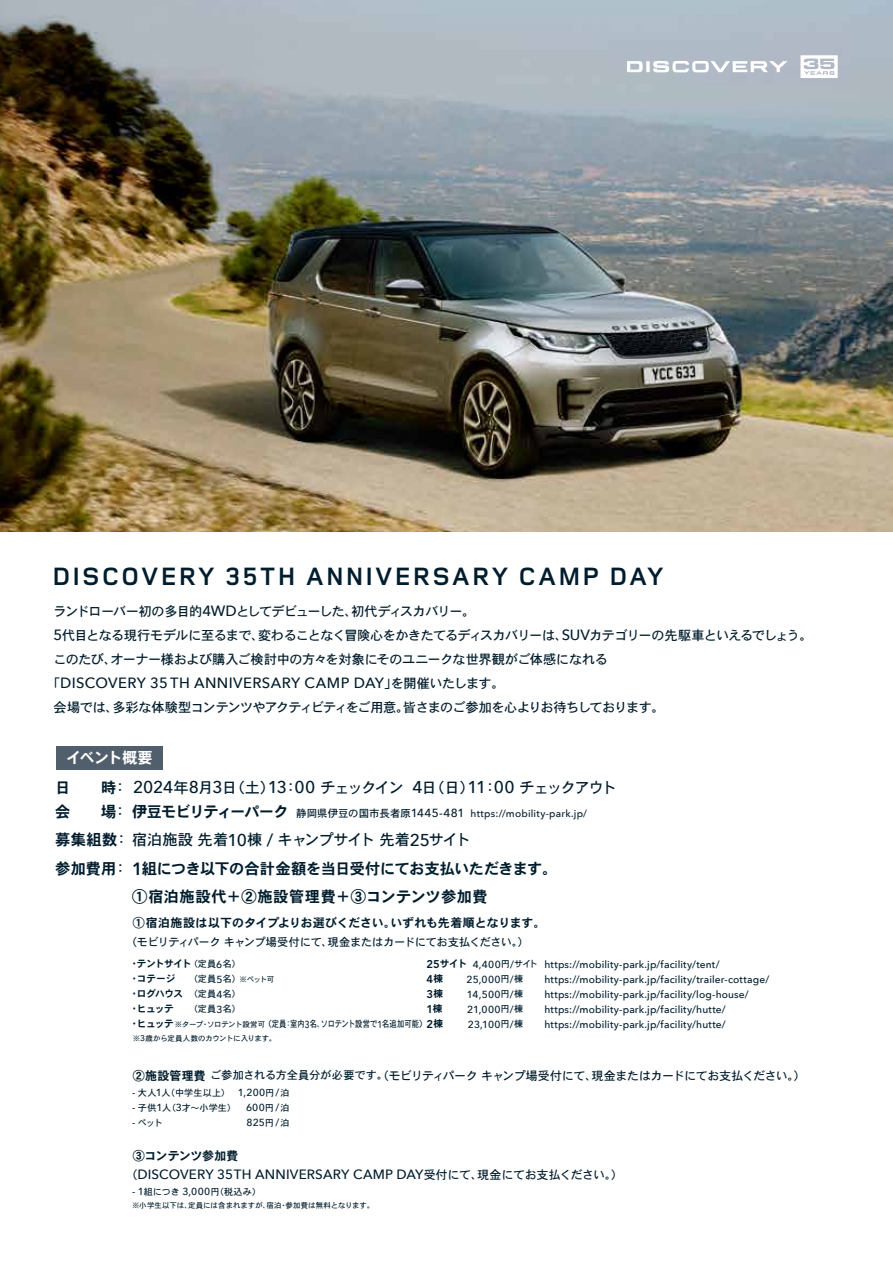
<style>
.page{position:relative;width:893px;height:1263px;background:#fff}
.page>*{position:absolute;margin:0;border:0;box-sizing:border-box;transform-origin:0 0}
.t1{font:700 25.95px "Land Rover Wide";color:#001d2d}
.t2{font:15.3px "DFPHS Gothic CID W5";letter-spacing:-.105em;color:#001d2d}
.t3{font:15.3px "DFPHS Gothic CID W7";letter-spacing:-.04em;color:#001d2d}
.t4{font:15.3px "DFPHS Gothic CID W5";letter-spacing:-.025em;color:#001d2d}
.t5{font:15.3px "DFPHS Gothic CID W7";letter-spacing:.03em;color:#001d2d}
.t6{font:15.3px "DFPHS Gothic CID W7";letter-spacing:-.055em;color:#fff}
.t7{font:15.3px "DFPHS Gothic CID W7";color:#001d2d}
.t8{font:500 14.85px "Avenir Next";letter-spacing:.025em;color:#001d2d}
.t9{font:500 13.5px "Avenir Next";letter-spacing:.01em;color:#001d2d}
.t10{font:13.2px/24px "DFPHS Gothic CID W5";letter-spacing:-.055em;color:#001d2d}
.t11{font:12px "DFPHS Gothic CID W5";letter-spacing:-.04em;color:#001d2d}
.t12{font:12px "DFPHS Gothic CID W7";letter-spacing:-.01em;color:#001d2d}
.t13{font:11.25px "DFPHS Gothic CID W5";letter-spacing:-.035em;color:#001d2d}
.t14{font:800 11.25px "Avenir LT";color:#001d2d}
.t15{font:500 10.2px/15px "Avenir Next";letter-spacing:.015em;color:#001d2d;text-align:justify}
.t16{font:500 10.05px "Avenir Next";letter-spacing:.02em;color:#001d2d}
.t17{font:9.75px/15px "DFPHS Gothic CID W7";letter-spacing:-.06em;color:#001d2d}
.t18{font:9.15px/15px "DFPHS Gothic CID W5";letter-spacing:.005em;color:#001d2d;text-align:justify}
.t19{font:7.5px "DFPHS Gothic CID W5";letter-spacing:-.015em;color:#001d2d}
.t20{font:7.5px "DFPHS Gothic CID W5";letter-spacing:-.035em;color:#001d2d}
.t21{font:7.5px "DFPHS Gothic CID W5";letter-spacing:-.055em;color:#001d2d}
.s1{font-family:"Avenir Next";font-weight:500;font-size:14.85px}
.s2{font-family:"DFPHS Gothic CID W5";font-weight:400;font-size:13.2px}
.s3{font-family:"DFPHS Gothic CID W7"}
.s4{font-family:"Avenir Next";font-weight:500;font-size:17.1px}
.s5{font-family:"DFPHS Gothic CID W7";font-weight:400;font-size:15.3px}
.s6{font-family:"DFPHS Gothic CID W5";font-weight:400;font-size:10.5px}
.s7{font-size:11.7px}
.s8{font-family:"DFPHS Gothic CID W5"}
.s9{font-family:"Avenir LT";font-weight:800;font-size:17.55px}
.s10{font-family:"Avenir LT";font-weight:800;font-size:11.25px}
.s11{font-family:"DFPHS Gothic CID W7";font-weight:400;font-size:9.75px}
.s12{font-family:"Avenir Next";font-weight:500;font-size:10.2px}
.s13{font-family:"DFPHS Gothic CID W5";font-weight:400;font-size:9.15px}
.s14{font-family:"Avenir Next";font-weight:500;font-size:8.4px}
.s15{font-size:11.25px}
.s16{font-family:"DFPHS Gothic CID W5";font-weight:400;font-size:12px}
</style>
<div class="page">
<div style="left:56px;top:746px;width:106px;height:24px;background:#515f6c"></div>
<img style="left:0;top:0;width:893px;height:532px">
<svg style="left:800px;top:55px;width:38px;height:23px"></svg>
<svg style="left:627px;top:61px;width:161px;height:11px"></svg>
<h1 class="t1" style="left:51px;top:558px;width:615px">DISCOVERY 35TH ANNIVERSARY CAMP DAY</h1>
<p class="t10" style="left:54px;top:599px;width:761px">ランドローバー初の多目的<span class="s1">4WD</span>としてデビューした、初代ディスカバリー。<br><span class="s1">5</span>代目となる現行モデルに至るまで、変わることなく冒険心をかきたてるディスカバリーは、<span class="s1">SUV</span>カテゴリーの先駆車といえるでしょう。このたび、オーナー様および購入ご検討中の方々を対象にそのユニークな世界観がご体感になれる</p>
<h3 class="t8" style="left:47px;top:670px;width:460px"><span class="s2">「</span>DISCOVERY 35TH ANNIVERSARY CAMP DAY<span class="s2">」を開催いたします。</span></h3>
<p class="t10" style="left:54px;top:695px;width:613px">会場では、多彩な体験型コンテンツやアクティビティをご用意。皆さまのご参加を心よりお待ちしております。</p>
<h2 class="t6" style="left:67px;top:749px;width:88px">イベント概要</h2>
<h2 class="t2" style="left:55px;top:779px;width:578px"><span class="s3">日　　時</span>： <span class="s4">2024</span>年<span class="s4">8</span>月<span class="s4">3</span>日（土）<span class="s4">13</span>：<span class="s4">00</span> チェックイン <span class="s4">4</span>日（日）<span class="s4">11</span>：<span class="s4">00</span> チェックアウト　</h2>
<p class="t16" style="left:132px;top:805px;width:456px"><span class="s5">伊豆モビリティーパーク</span> <span class="s6">静岡県伊豆の国市長者原</span><span class="s7">1445-481</span> https://mobility-park.jp/</p>
<h2 class="t7" style="left:55px;top:803px;width:74px">会　　場<span class="s8">：</span></h2>
<h2 class="t4" style="left:55px;top:832px;width:417px"><span class="s3">募集組数</span>：宿泊施設先着<span class="s4">10</span>棟 <span class="s4">/</span> キャンプサイト先着<span class="s4">25</span>サイト</h2>
<h2 class="t3" style="left:55px;top:860px;width:504px">参加費用<span class="s8">：</span> <span class="s9">1</span>組につき以下の合計金額を当日受付にてお支払いただきます。</h2>
<h2 class="t5" style="left:132px;top:889px;width:357px">①宿泊施設代＋②施設管理費＋③コンテンツ参加費</h2>
<p class="t12" style="left:133px;top:916px;width:415px">①宿泊施設は以下のタイプよりお選びください。いずれも先着順となります。</p>
<p class="t13" style="left:126px;top:935px;width:405px">（モビリティパークキャンプ場受付にて、現金またはカードにてお支払ください。）</p>
<p class="t17" style="left:130px;top:956px;width:73px">・テントサイト　・コテージ<br>・ログハウス　・ヒュッテ<br>・ヒュッテ</p>
<p class="t17" style="left:427px;top:956px;width:42px"><span class="s10">25</span>サイト</p>
<p class="t14" style="left:427px;top:972px;width:18px">4<span class="s11">棟</span></p>
<p class="t17" style="left:427px;top:986px;width:28px;text-align:justify"><span class="s10">3</span>棟　<span class="s10">1</span>棟　<span class="s10">2</span>棟　</p>
<p class="t18" style="left:189px;top:956px;width:54px">（定員<span class="s12">6</span>名）（定員<span class="s12">5</span>名）（定員<span class="s12">4</span>名）（定員<span class="s12">3</span>名）</p>
<p class="t15" style="left:473px;top:956px;width:67px">4,400<span class="s13">円</span>/<span class="s13">サイト</span></p>
<p class="t15" style="left:466px;top:971px;width:58px">25,000<span class="s13">円</span>/<span class="s13">棟</span>14,500<span class="s13">円</span>/<span class="s13">棟</span>21,000<span class="s13">円</span>/<span class="s13">棟</span>23,100<span class="s13">円</span>/<span class="s13">棟</span></p>
<p class="t19" style="left:239px;top:975px;width:36px">※ペット可</p>
<p class="t18" style="left:263px;top:1016px;width:167px">（定員：室内<span class="s12">3</span>名、ソロテント設営で<span class="s12">1</span>名追加可能）</p>
<p class="t21" style="left:175px;top:1020px;width:92px">※タープ・ソロテント設営可</p>
<p class="t20" style="left:133px;top:1034px;width:145px">※<span class="s14">3</span>歳から定員人数のカウントに入ります。</p>
<p class="t15" style="left:544px;top:956px;width:226px;text-align:left">https://mobility-park.jp/facility/tent/ https://mobility-park.jp/facility/trailer-cottage/ https://mobility-park.jp/facility/log-house/ https://mobility-park.jp/facility/hutte/ https://mobility-park.jp/facility/hutte/</p>
<p class="t11" style="left:133px;top:1069px;width:674px"><span class="s3">②施設管理費</span><span class="s15">ご参加される方全員分が必要です。</span>（モビリティパークキャンプ場受付にて、現金またはカードにてお支払ください。）</p>
<p class="t18" style="left:132px;top:1085px;width:100px"><span class="s12">-</span> 大人<span class="s12">1</span>人（中学生以上）</p>
<p class="t18" style="left:132px;top:1100px;width:106px"><span class="s12">-</span> 子供<span class="s12">1</span>人（<span class="s12">3</span>才～小学生）</p>
<p class="t18" style="left:132px;top:1115px;width:32px"><span class="s12">-</span> ペット</p>
<p class="t15" style="left:246px;top:1085px;width:45px;text-indent:-8px">1,200<span class="s13">円</span> / <span class="s13">泊</span>600<span class="s13">円</span> / <span class="s13">泊</span>825<span class="s13">円</span> / <span class="s13">泊</span></p>
<p class="t12" style="left:133px;top:1149px;width:107px">③コンテンツ参加費</p>
<h3 class="t9" style="left:125px;top:1163px;width:499px"><span class="s16">（</span>DISCOVERY 35TH ANNIVERSARY CAMP DAY<span class="s16">受付にて、現金にてお支払ください。）</span></h3>
<p class="t18" style="left:132px;top:1184px;width:131px"><span class="s12">- 1</span>組につき <span class="s12">3,000</span>円（税込み）</p>
<p class="t19" style="left:132px;top:1201px;width:244px">※小学生以下は、定員には含まれますが、宿泊・参加費は無料となります。</p>
</div>
